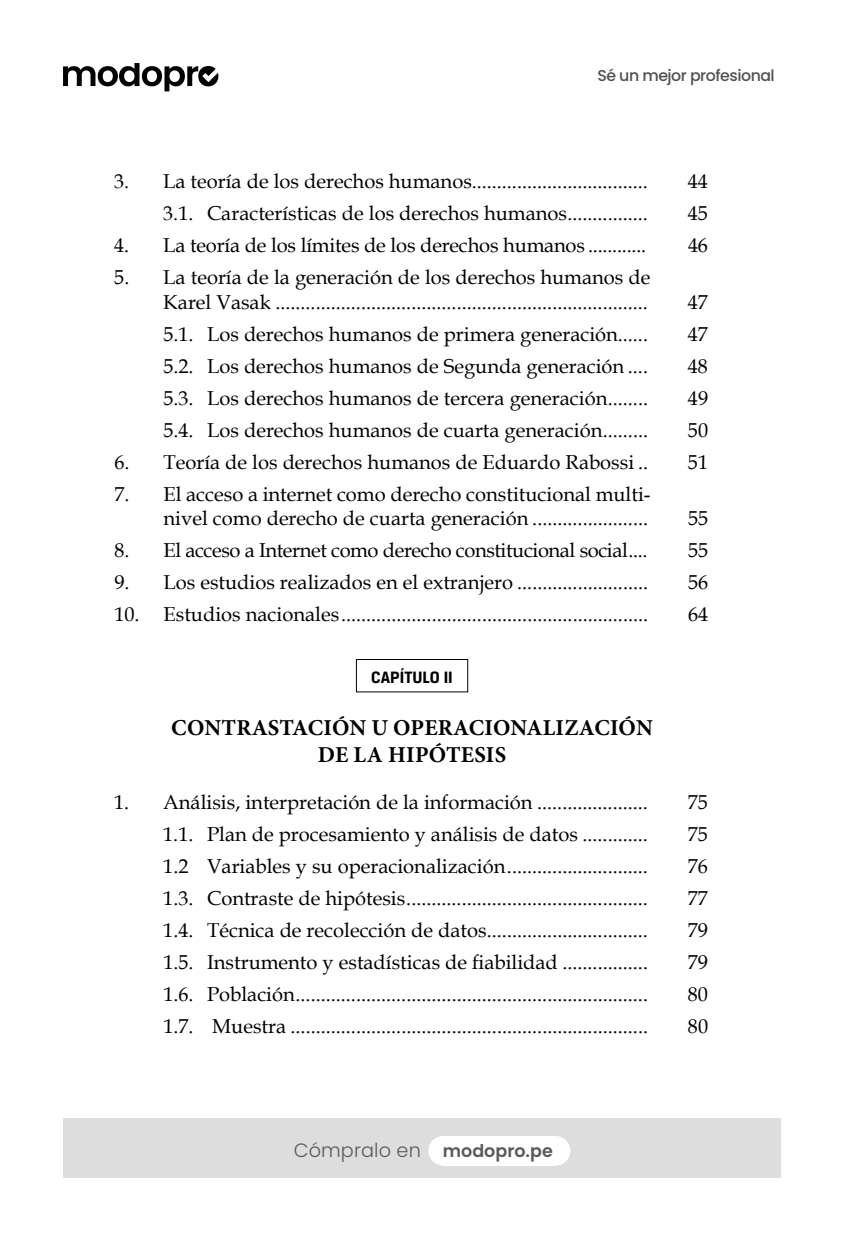
<style>
.page{position:relative;width:844px;height:1241px;background:#fff}
.page>*{position:absolute;margin:0;border:0;box-sizing:border-box;transform-origin:0 0}
.t1{font:700 22.75px/27.3px "Minion Pro";letter-spacing:.01em;color:#000;text-align:center}
.t2{font:20.12px/24.5px "Book Antiqua";color:#000;text-align:right}
.t3{font:20.12px "Book Antiqua";letter-spacing:-.02em;color:#000}
.t4{font:300 19.25px "Poppins";letter-spacing:.005em;color:#5a5b59}
.t5{font:700 17.5px "Breuer Text";color:#000}
.t6{font:500 15.75px "Poppins";letter-spacing:-.03em;color:#515150}
.s1{font-weight:600;font-size:17.5px}
</style>
<div class="page">
<div style="left:356px;top:659px;width:112px;height:33px;border:1px solid #000"></div>
<div style="left:63px;top:1118px;width:717px;height:59px;background:#ddddde"></div>
<div style="left:428px;top:1135px;width:30px;height:30px;background:#fff;border-radius:50%"></div>
<div style="left:540px;top:1135px;width:30px;height:30px;background:#fff;border-radius:50%"></div>
<div style="left:441px;top:1135px;width:115px;height:30px;background:#fff"></div>
<svg style="left:63px;top:63px;width:155px;height:28px"></svg>
<p class="t6" style="left:597px;top:66px;width:179px">Sé un mejor profesional</p>
<p class="t2" style="left:114px;top:169px;width:535px">3. La teoría de los derechos humanos...................................</p>
<p class="t2" style="left:687px;top:169px;width:22px">44</p>
<p class="t2" style="left:163px;top:201px;width:486px">3.1. Características de los derechos humanos................</p>
<p class="t2" style="left:687px;top:201px;width:22px">45</p>
<p class="t2" style="left:114px;top:233px;width:533px">4. La teoría de los límites de los derechos humanos ............</p>
<p class="t2" style="left:687px;top:233px;width:21px">46</p>
<p class="t2" style="left:114px;top:265px;width:537px">5. La teoría de la generación de los derechos humanos de<br>Karel Vasak ..........................................................................</p>
<p class="t2" style="left:687px;top:289px;width:22px">47</p>
<p class="t2" style="left:163px;top:321px;width:486px">5.1. Los derechos humanos de primera generación......</p>
<p class="t2" style="left:687px;top:321px;width:22px">47</p>
<p class="t2" style="left:163px;top:353px;width:486px">5.2. Los derechos humanos de Segunda generación ....</p>
<p class="t2" style="left:687px;top:353px;width:22px">48</p>
<p class="t2" style="left:163px;top:385px;width:486px">5.3. Los derechos humanos de tercera generación........</p>
<p class="t2" style="left:687px;top:385px;width:22px">49</p>
<p class="t2" style="left:163px;top:417px;width:486px">5.4. Los derechos humanos de cuarta generación.........</p>
<p class="t2" style="left:687px;top:417px;width:22px">50</p>
<p class="t2" style="left:114px;top:449px;width:535px">6. Teoría de los derechos humanos de Eduardo Rabossi ..</p>
<p class="t2" style="left:687px;top:449px;width:22px">51</p>
<p class="t2" style="left:114px;top:481px;width:537px">7. El acceso a internet como derecho constitucional multi&shy;nivel como derecho de cuarta generación .......................</p>
<p class="t2" style="left:687px;top:505px;width:22px">55</p>
<p class="t3" style="left:114px;top:536px;width:534px">8. El acceso a Internet como derecho constitucional social....</p>
<p class="t2" style="left:687px;top:537px;width:22px">55</p>
<p class="t2" style="left:114px;top:569px;width:535px">9. Los estudios realizados en el extranjero ..........................</p>
<p class="t2" style="left:687px;top:569px;width:22px">56</p>
<p class="t2" style="left:114px;top:601px;width:535px">10. Estudios nacionales.............................................................</p>
<p class="t2" style="left:687px;top:601px;width:22px">64</p>
<p class="t5" style="left:371px;top:666px;width:83px">CAPÍTULO II</p>
<p class="t1" style="left:171px;top:713px;width:483px">CONTRASTACIÓN U OPERACIONALIZACIÓN<br>DE LA HIPÓTESIS</p>
<p class="t2" style="left:114px;top:789px;width:535px">1. Análisis, interpretación de la información ......................</p>
<p class="t2" style="left:687px;top:789px;width:22px">75</p>
<p class="t2" style="left:163px;top:821px;width:486px">1.1. Plan de procesamiento y análisis de datos .............</p>
<p class="t2" style="left:687px;top:821px;width:22px">75</p>
<p class="t2" style="left:163px;top:853px;width:486px">1.2 Variables y su operacionalización............................</p>
<p class="t2" style="left:687px;top:853px;width:22px">76</p>
<p class="t2" style="left:163px;top:885px;width:486px">1.3. Contraste de hipótesis................................................</p>
<p class="t2" style="left:687px;top:885px;width:22px">77</p>
<p class="t2" style="left:163px;top:917px;width:486px">1.4. Técnica de recolección de datos................................</p>
<p class="t2" style="left:687px;top:917px;width:22px">79</p>
<p class="t2" style="left:163px;top:948px;width:486px">1.5. Instrumento y estadísticas de fiabilidad .................</p>
<p class="t2" style="left:687px;top:948px;width:22px">79</p>
<p class="t2" style="left:163px;top:980px;width:486px">1.6. Población......................................................................</p>
<p class="t2" style="left:687px;top:980px;width:22px">80</p>
<p class="t2" style="left:163px;top:1012px;width:486px">1.7. Muestra .......................................................................</p>
<p class="t2" style="left:687px;top:1012px;width:22px">80</p>
<p class="t4" style="left:294px;top:1138px;width:260px">Cómpralo en <span class="s1">modopro.pe</span></p>
</div>
